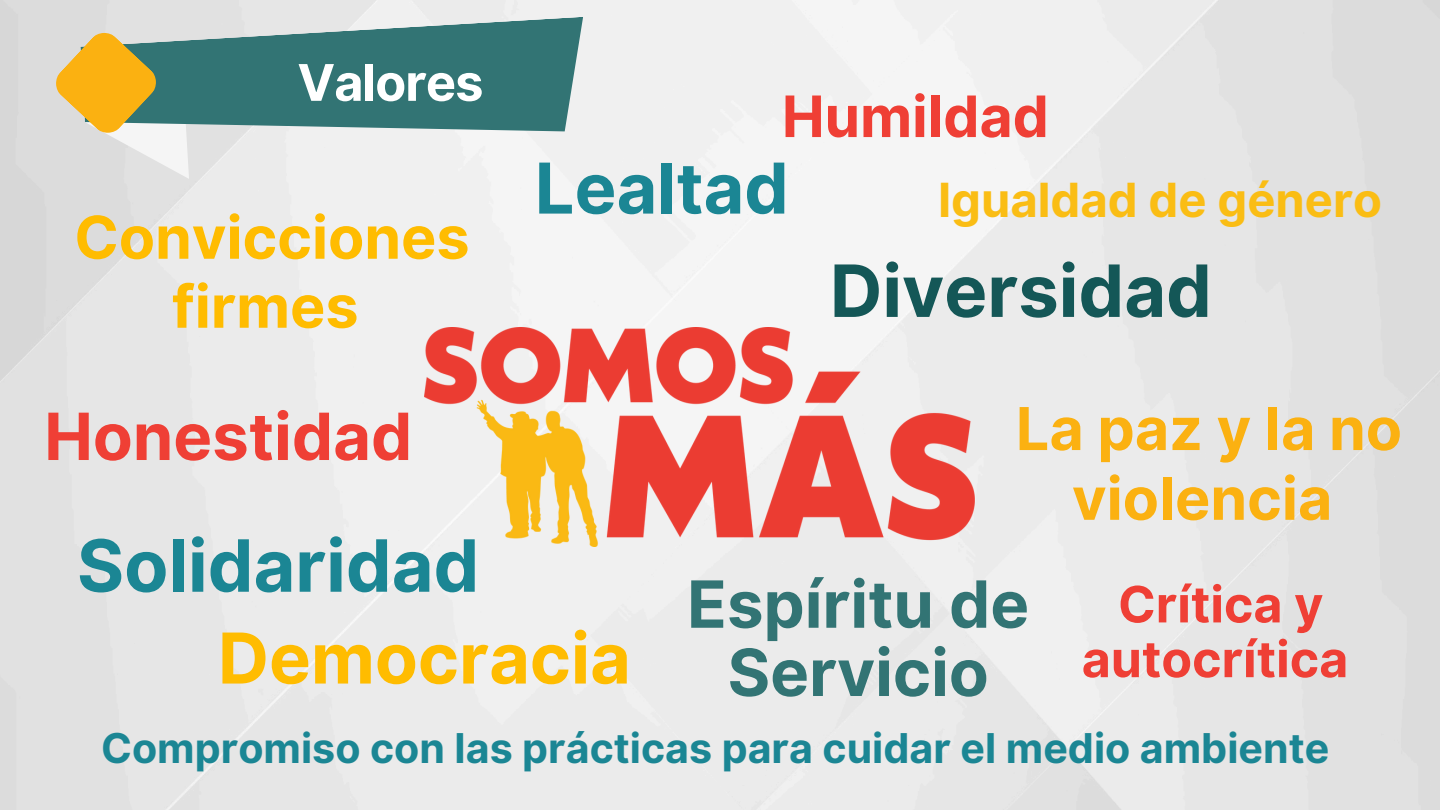
<style>
.page{position:relative;width:1440px;height:810px;background:#fff}
.page>*{position:absolute;margin:0;border:0;box-sizing:border-box;transform-origin:0 0}
.t1{font:700 72.1px "Inter";color:#1b8694}
.t2{font:700 72.1px "Inter";color:#145757}
.t3{font:700 70.1px "Inter";color:#ffbc00}
.t4{font:700 70.1px "Inter";color:#1b8694}
.t5{font:700 65.1px/68.2px "Inter";color:#327474;text-align:center}
.t6{font:700 65.1px "Inter";color:#ef3f35}
.t7{font:700 59.1px/69.8px "Inter";color:#fbb111;text-align:center}
.t8{font:700 59.1px/69px "Inter";color:#ffbc00;text-align:center}
.t9{font:700 57.1px "Inter";color:#ef3f35}
.t10{font:700 50.6px "Inter";letter-spacing:-.02em;color:#fff}
.t11{font:700 50.1px/54.8px "Inter";color:#ef3f35;text-align:center}
.t12{font:700 47.1px "Inter";color:#fabd14}
.t13{font:700 41.1px "Inter";color:#1b8694}
</style>
<div class="page">
<svg style="left:80px;top:17px;width:510px;height:143px;fill:#327474"></svg>
<svg style="left:56px;top:33px;width:133px;height:152px;background:#c8be8d"></svg>
<img style="left:424px;top:327px;width:551px;height:220px">
<h3 class="t10" style="left:297px;top:52px;width:188px">Valores</h3>
<h1 class="t8" style="left:74px;top:203px;width:397px">Convicciones firmes</h1>
<h2 class="t6" style="left:44px;top:397px;width:370px">Honestidad</h2>
<h1 class="t9" style="left:782px;top:82px;width:268px">Humildad</h1>
<p class="t4" style="left:535px;top:146px;width:255px">Lealtad</p>
<h3 class="t12" style="left:938px;top:172px;width:446px">Igualdad de género</h3>
<h1 class="t2" style="left:830px;top:248px;width:383px">Diversidad</h1>
<h2 class="t7" style="left:1016px;top:394px;width:388px">La paz y la no violencia</h2>
<h2 class="t1" style="left:77px;top:522px;width:404px">Solidaridad</h2>
<h3 class="t3" style="left:218px;top:616px;width:414px">Democracia</h3>
<h1 class="t5" style="left:687px;top:570px;width:344px">Espíritu de<br>Servicio</h1>
<h1 class="t11" style="left:1082px;top:577px;width:268px">Crítica y autocrítica</h1>
<h1 class="t13" style="left:101px;top:724px;width:1230px">Compromiso con las prácticas para cuidar el medio ambiente</h1>
</div>
